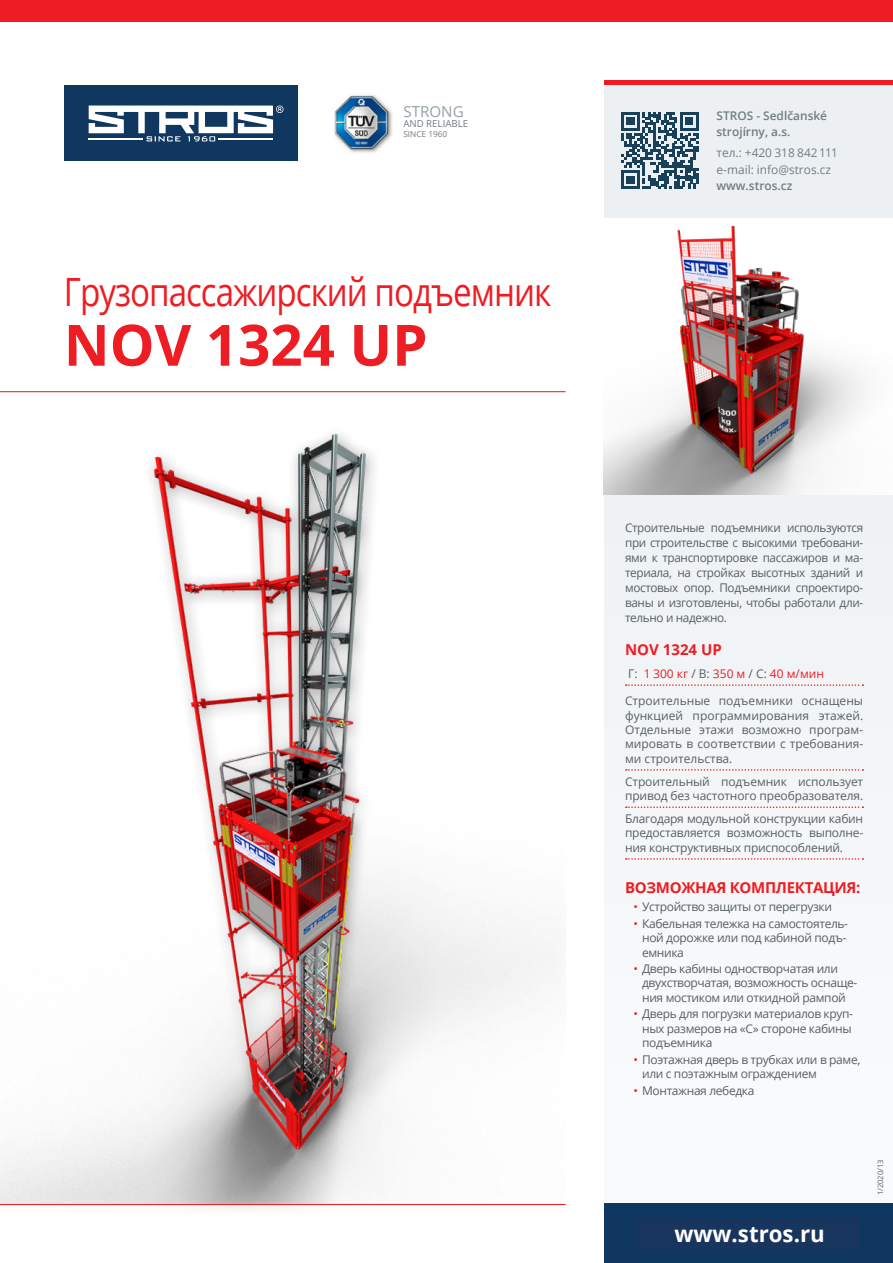
<style>
.page{position:relative;width:893px;height:1263px;background:#fff}
.page>*{position:absolute;margin:0;border:0;box-sizing:border-box;transform-origin:0 0}
._8X_L__tittle-BIG{font:700 57px "Open Sans";color:#ee1d23}
._9X_L__tittle-small{font:39px "Open Sans";letter-spacing:-.03em;color:#ee1d23;scale:.85 1}
.t1{font:700 22.5px "Open Sans";color:#fff}
.t2{font:15.15px "Open Sans";color:#97a1a7}
._2X_L__tit{font:700 15px "Open Sans";letter-spacing:-.02em;color:#ee1d23}
._2X_L__tit-2{font:700 15px "Open Sans";color:#ee1d23}
._1X_L__p{font:12px/14.4px "Open Sans";letter-spacing:-.03em;color:#576065}
._3X_L__p__LINKA{font:12px/14.4px "Open Sans";letter-spacing:-.01em;color:#576065;text-align:justify}
.t3{font:600 12px/16.5px "Open Sans";color:#717d83}
.t4{font:12px/16.5px "Open Sans";color:#717d83}
.X_L__p__linka_red{font:12px "Open Sans";color:#ee1d23}
.t5{font:9.6px "Open Sans";color:#717d83}
.t6{font:8.25px "Open Sans";color:#717d83}
.t7{font:7.5px "Open Sans";color:#576065}
.s1{color:#576065}
.s2{color:#ee1d23}
</style>
<div class="page">
<div style="left:604px;top:85px;width:289px;height:1178px;background:#f4f6f7"></div>
<img style="left:334px;top:95px;width:58px;height:58px">
<div style="left:64px;top:85px;width:234px;height:75px;background:#0f3760"></div>
<svg style="left:89px;top:106px;width:195px;height:36px"></svg>
<hr style="left:89px;top:138px;width:54px;height:2px;background:#fff">
<hr style="left:219px;top:138px;width:54px;height:2px;background:#fff">
<hr style="left:604px;top:81px;width:289px;height:4px;background:#ee1d23">
<div style="left:604px;top:1203px;width:289px;height:60px;background:#0f3760"></div>
<div style="left:637px;top:1217px;width:223px;height:32px;background:#18355d"></div>
<div style="left:0;top:0;width:893px;height:21px;background:#ee1d23"></div>
<svg style="left:626px;top:684px;width:237px;height:2px"></svg>
<svg style="left:626px;top:769px;width:237px;height:2px"></svg>
<svg style="left:626px;top:806px;width:237px;height:2px"></svg>
<svg style="left:626px;top:858px;width:237px;height:2px"></svg>
<img style="left:604px;top:218px;width:289px;height:276px">
<svg style="left:621px;top:112px;width:77px;height:77px"></svg>
<img style="left:0;top:392px;width:566px;height:812px">
<hr style="left:0;top:391px;width:566px;height:1px;background:#ee1d23">
<hr style="left:0;top:1204px;width:566px;height:1px;background:#ee1d23">
<p class="t2" style="left:403px;top:101px;width:62px">STRONG</p>
<p class="t5" style="left:403px;top:117px;width:66px">AND RELIABLE</p>
<p class="t6" style="left:403px;top:128px;width:45px">SINCE 1960</p>
<p class="_9X_L__tittle-small" style="left:64px;top:265px;width:575px">Грузопассажирский подъемник</p>
<p class="_8X_L__tittle-BIG" style="left:64px;top:305px;width:365px">NOV 1324 UP</p>
<p class="t3" style="left:716px;top:107px;width:112px">STROS - Sedlčanské strojírny, a.s.</p>
<p class="t4" style="left:716px;top:144px;width:123px">тел.: +420 318 842 111 e-mail: info@stros.cz</p>
<p class="t3" style="left:716px;top:177px;width:77px">www.stros.cz</p>
<p class="_1X_L__p" style="left:625px;top:520px;width:240px;line-height:15px;text-align:justify">Строительные подъемники используются при строительстве с высокими требовани&shy;ями к транспортировке пассажиров и ма&shy;териала, на стройках высотных зданий и мостовых опор. Подъемники спроектиро&shy;ваны и изготовлены, чтобы работали дли&shy;тельно и надежно.</p>
<p class="_2X_L__tit-2" style="left:625px;top:638px;width:98px">NOV 1324 UP</p>
<p class="X_L__p__linka_red" style="left:628px;top:665px;width:197px"><span class="s1">Г:</span> 1 300 кг <span class="s1">/ В:</span> 350 м <span class="s1">/ С:</span> 40 м/мин</p>
<p class="_3X_L__p__LINKA" style="left:625px;top:693px;width:240px">Строительные подъемники оснащены функцией программирования этажей.<br>Отдельные этажи возможно програм&shy;мировать в соответствии с требования&shy;ми строительства.</p>
<p class="_3X_L__p__LINKA" style="left:625px;top:774px;width:240px">Строительный подъемник использует привод без частотного преобразователя.</p>
<p class="_3X_L__p__LINKA" style="left:625px;top:811px;width:240px">Благодаря модульной конструкции кабин предоставляется возможность выполне&shy;ния конструктивных приспособлений.</p>
<p class="_2X_L__tit" style="left:625px;top:876px;width:237px">ВОЗМОЖНАЯ КОМПЛЕКТАЦИЯ:</p>
<p class="_1X_L__p" style="left:634px;top:899px;width:200px"><span class="s2">•</span> Устройство защиты от перегрузки</p>
<p class="_1X_L__p" style="left:642px;top:916px;width:208px;text-indent:-9px"><span class="s2">•</span> Кабельная тележка на самостоятель&shy;ной дорожке или под кабиной подъ&shy;емника</p>
<p class="_1X_L__p" style="left:642px;top:961px;width:217px;text-indent:-9px"><span class="s2">•</span> Дверь кабины одностворчатая или двухстворчатая, возможность оснаще&shy;ния мостиком или откидной рампой</p>
<p class="_1X_L__p" style="left:642px;top:1006px;width:213px;text-indent:-9px"><span class="s2">•</span> Дверь для погрузки материалов круп&shy;ных размеров на «С» стороне кабины подъемника</p>
<p class="_1X_L__p" style="left:642px;top:1052px;width:220px;text-indent:-9px"><span class="s2">•</span> Поэтажная дверь в трубках или в раме, или с поэтажным ограждением</p>
<p class="_1X_L__p" style="left:634px;top:1083px;width:122px"><span class="s2">•</span> Монтажная лебедка</p>
<h3 class="t1" style="left:674px;top:1218px;width:152px">www.stros.ru</h3>
<p class="t7" style="left:875px;top:1195px;width:37px;rotate:-90deg">1/2020/13</p>
</div>
